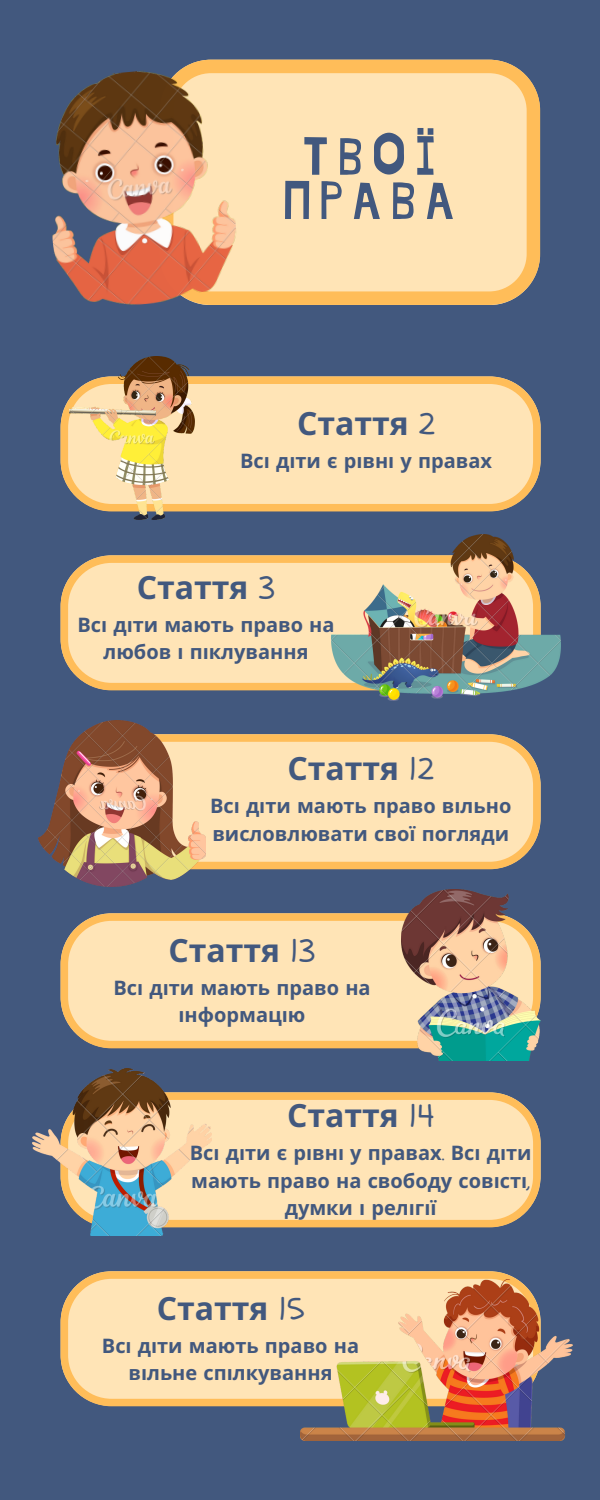
<style>
.page{position:relative;width:600px;height:1500px;background:#42587e}
.page>*{position:absolute;margin:0;border:0;box-sizing:border-box;transform-origin:0 0}
.t1{font:53.2px/44.2px "Jingleberry";letter-spacing:.165em;color:#42587e;text-align:center}
.t2{font:700 32px "Noto Sans";color:#42587e}
.t3{font:700 20px/27.8px "Noto Sans";color:#42587e;text-align:center}
.s1{font-family:"Schoolbell";font-weight:400}
</style>
<div class="page">
<svg style="left:61px;top:376px;width:480px;height:135px"></svg>
<svg style="left:61px;top:555px;width:270px;height:135px"></svg>
<svg style="left:206px;top:734px;width:335px;height:135px"></svg>
<svg style="left:61px;top:913px;width:341px;height:135px"></svg>
<svg style="left:211px;top:1092px;width:330px;height:135px"></svg>
<svg style="left:190px;top:60px;width:350px;height:245px"></svg>
<img style="left:52px;top:64px;width:190px;height:241px">
<svg style="left:61px;top:1271px;width:456px;height:135px"></svg>
<img style="left:70px;top:356px;width:125px;height:164px">
<img style="left:331px;top:534px;width:229px;height:166px">
<img style="left:38px;top:721px;width:168px;height:165px">
<img style="left:301px;top:1279px;width:271px;height:161px">
<img style="left:33px;top:1068px;width:178px;height:168px">
<img style="left:402px;top:890px;width:139px;height:170px">
<p class="t1" style="left:283px;top:137px;width:174px">ТВОЇ<br>ПРАВА</p>
<p class="t2" style="left:297px;top:401px;width:140px">Стаття <span class="s1">2</span></p>
<p class="t3" style="left:240px;top:446px;width:254px">Всі діти є рівні у правах</p>
<p class="t2" style="left:137px;top:565px;width:140px">Стаття <span class="s1">3</span></p>
<p class="t3" style="left:77px;top:610px;width:259px">Всі діти мають право на любов і пі клування</p>
<p class="t2" style="left:287px;top:746px;width:148px">Стаття <span class="s1">12</span></p>
<p class="t3" style="left:210px;top:791px;width:303px;text-align:left">Всі діти мають право вільно висловлювати свої погляди</p>
<p class="t2" style="left:169px;top:927px;width:148px">Стаття <span class="s1">13</span></p>
<p class="t3" style="left:113px;top:973px;width:259px">Всі діти мають право на і нформаці ю</p>
<p class="t2" style="left:287px;top:1093px;width:149px">Стаття <span class="s1">14</span></p>
<p class="t3" style="left:190px;top:1138px;width:343px">Всі діти є рі вні у правах<span class="s1">.</span> Всі діти мають право на свободу совісті<span class="s1">, </span>думки і релі гії</p>
<p class="t2" style="left:157px;top:1285px;width:149px">Стаття <span class="s1">15</span></p>
<p class="t3" style="left:102px;top:1331px;width:259px">Всі діти мають право на вільне спілкування</p>
</div>
